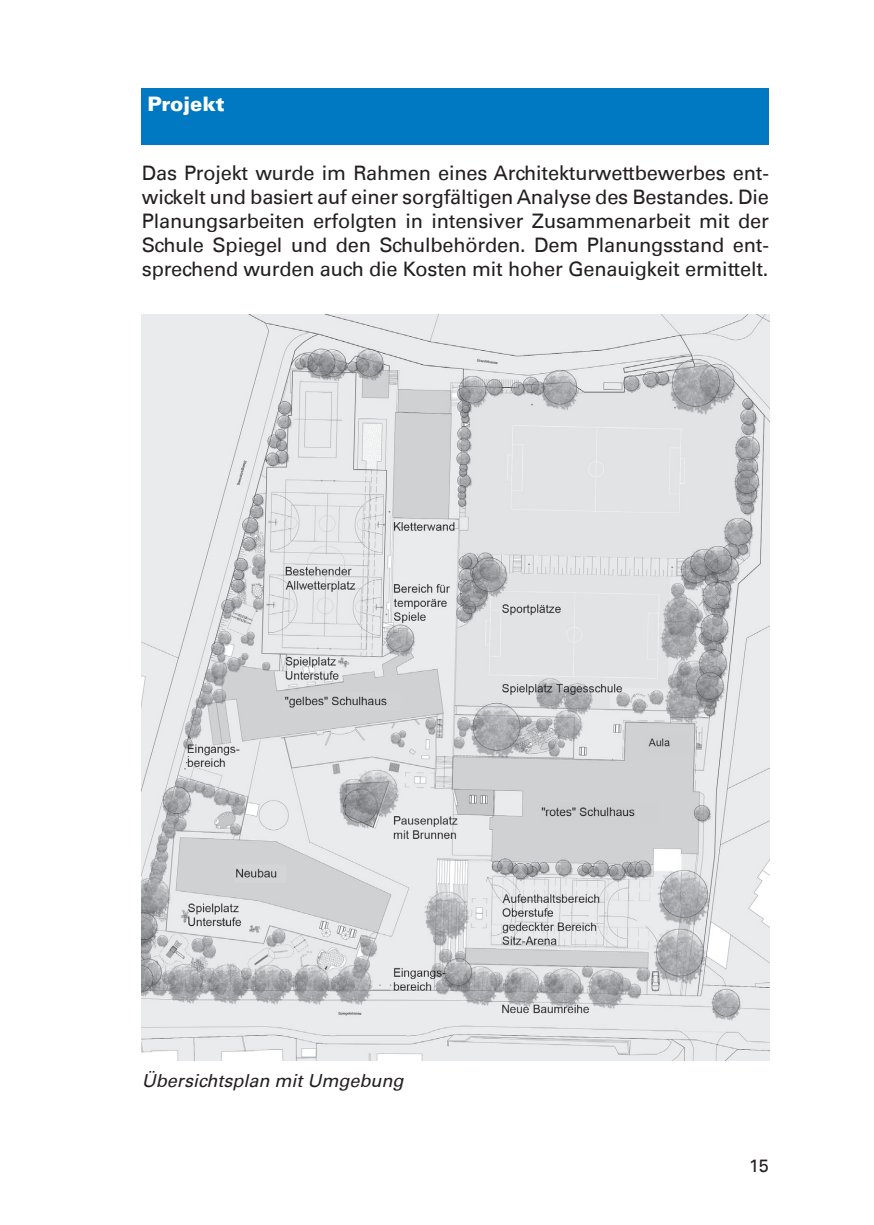
<style>
.page{position:relative;width:874px;height:1225px;background:#fff}
.page>*{position:absolute;margin:0;border:0;box-sizing:border-box;transform-origin:0 0}
.t1{font:20px/24px "Univers LT";letter-spacing:-.01em;color:#231f20;text-align:justify}
.t2{font:900 20px "Univers LT";color:#fff}
.t3{font:italic 18px "Univers LT";color:#231f20}
.t4{font:18px "Univers LT";color:#231f20}
</style>
<div class="page">
<div style="left:142px;top:88px;width:626px;height:57px;background:#0079c2"></div>
<img style="left:142px;top:314px;width:626px;height:746px">
<p class="t2" style="left:147px;top:91px;width:78px">Projekt</p>
<p class="t1" style="left:142px;top:161px;width:628px">Das Projekt wurde im Rahmen eines Architekturwettbewerbes ent&shy;wickelt und basiert auf einer sorgfältigen Analyse des Bestandes. Die Planungsarbeiten erfolgten in intensiver Zusammenarbeit mit der Schule Spiegel und den Schulbehörden. Dem Planungsstand ent&shy;sprechend wurden auch die Kosten mit hoher Genauigkeit ermittelt.</p>
<p class="t3" style="left:142px;top:1070px;width:263px">Übersichtsplan mit Umgebung</p>
<p class="t4" style="left:748px;top:1154px;width:21px">15</p>
</div>
